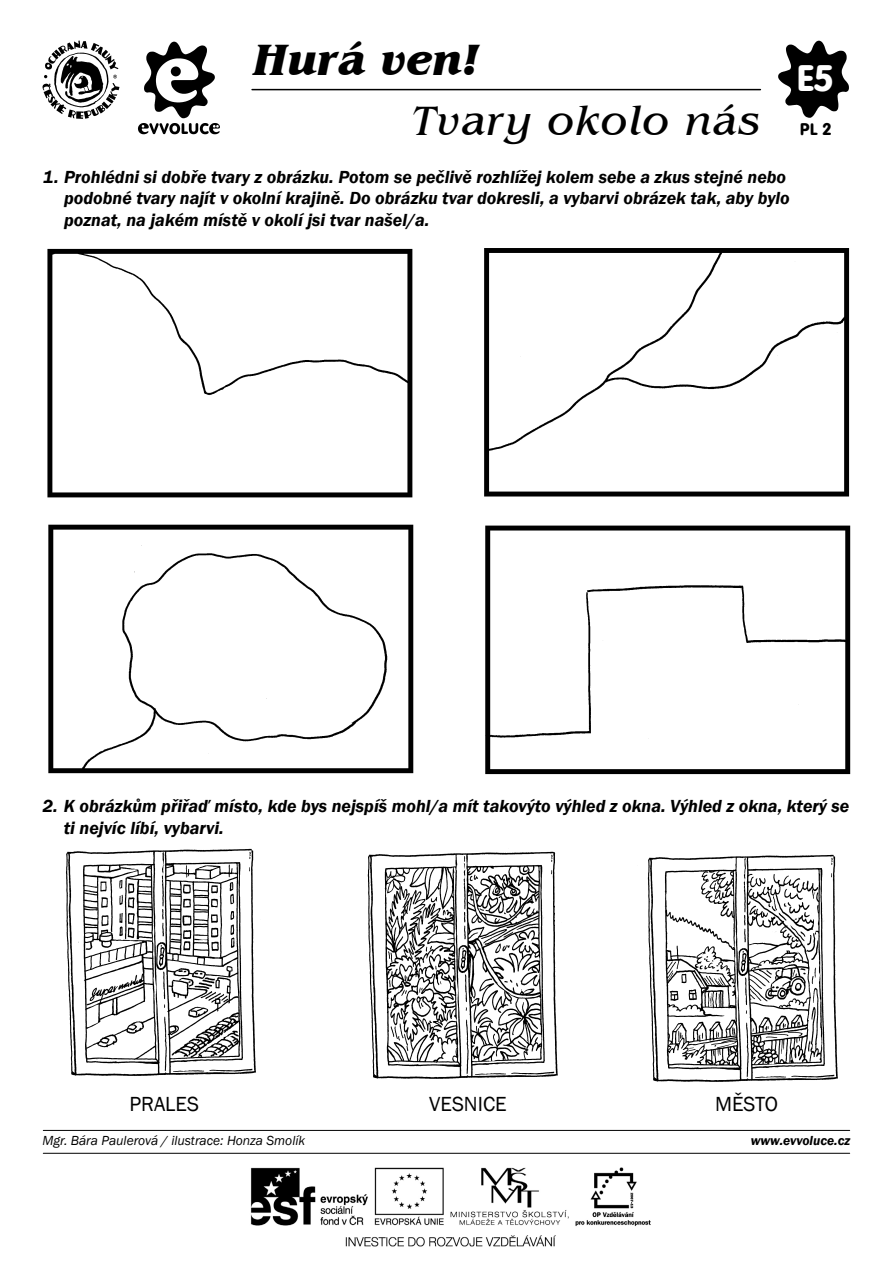
<style>
.page{position:relative;width:893px;height:1263px;background:#fff}
.page>*{position:absolute;margin:0;border:0;box-sizing:border-box;transform-origin:0 0}
.t1{font:italic 700 45px "Benguiat IT Cby BT";letter-spacing:.01em;color:#000}
.t2{font:italic 42px "Benguiat IT Cby BT";letter-spacing:.05em;color:#000}
.t3{font:36px "VAG Rounded AT";color:#fff}
.t4{font:21px "Franklin Gothic";color:#000}
.t5{font:italic 600 18px/21.6px "Franklin Gothic";color:#000}
.t6{font:16.5px "VAG Rounded AT";color:#000}
.t7{font:italic 13.5px "Franklin Gothic";color:#000}
.t8{font:italic 600 13.5px "Franklin Gothic";color:#000}
</style>
<div class="page">
<hr style="left:43px;top:1153px;width:807px;height:1px;background:#000">
<img style="left:138px;top:41px;width:82px;height:94px">
<hr style="left:252px;top:89px;width:508px;height:1px;background:#000">
<hr style="left:43px;top:1130px;width:807px;height:1px;background:#000">
<svg style="left:43px;top:41px;width:76px;height:78px"></svg>
<img style="left:778px;top:40px;width:71px;height:78px">
<img style="left:250px;top:1167px;width:401px;height:80px">
<img style="left:47px;top:248px;width:804px;height:527px">
<img style="left:66px;top:848px;width:772px;height:234px">
<h1 class="t1" style="left:253px;top:31px;width:227px">Hurá ven!</h1>
<h2 class="t2" style="left:413px;top:95px;width:349px">Tvary okolo nás</h2>
<h3 class="t3" style="left:797px;top:54px;width:38px">E5</h3>
<p class="t6" style="left:800px;top:118px;width:33px">PL 2</p>
<p class="t5" style="left:64px;top:166px;width:727px;text-indent:-21px">1. Prohlédni si dobře tvary z obrázku. Potom se pečlivě rozhlížej kolem sebe a zkus stejné nebo podobné tvary najít v okolní krajině. Do obrázku tvar dokresli, a vybarvi obrázek tak, aby bylo poznat, na jakém místě v okolí jsi tvar našel/a.</p>
<p class="t5" style="left:64px;top:795px;width:787px;text-indent:-21px">2. K obrázkům přiřaď místo, kde bys nejspíš mohl/a mít takovýto výhled z okna. Výhled z okna, který se ti nejvíc líbí, vybarvi.</p>
<p class="t4" style="left:129px;top:1090px;width:71px">PRALES</p>
<p class="t4" style="left:429px;top:1090px;width:79px">VESNICE</p>
<p class="t4" style="left:715px;top:1090px;width:64px">MĚSTO</p>
<p class="t7" style="left:43px;top:1132px;width:264px">Mgr. Bára Paulerová / ilustrace: Honza Smolík</p>
<p class="t8" style="left:751px;top:1132px;width:101px">www.evvoluce.cz</p>
</div>
